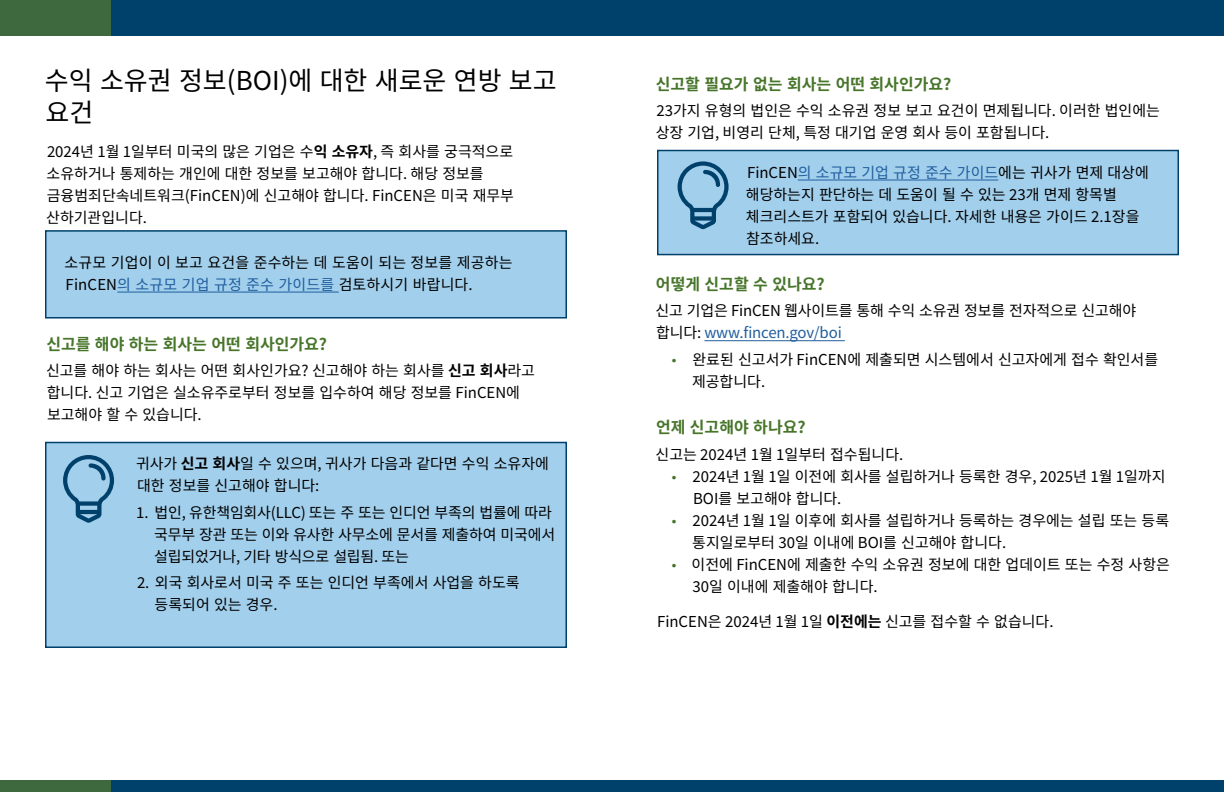
<style>
.page{position:relative;width:1224px;height:792px;background:#fff}
.page>*{position:absolute;margin:0;border:0;box-sizing:border-box;transform-origin:0 0}
.t1{font:26px/32px "Source Han Sans KR";color:#000}
.H2{font:700 16px "Source Han Sans KR";color:#47752a}
.Body_Text{font:15px/22px "Source Han Sans KR";color:#000}
.Call_Out_Box{font:15px/22px "Source Han Sans KR";color:#000}
.s1{font-weight:700}
.s2{color:#215e9e}
.s3{font-family:"Century Gothic";font-size:12px;color:#47752a}
</style>
<div class="page">
<div style="left:45px;top:442px;width:522px;height:206px;background:#a2cfec;border:2px solid #00416b"></div>
<div style="left:45px;top:230px;width:522px;height:89px;background:#a2cfec;border:2px solid #00416b"></div>
<div style="left:657px;top:150px;width:522px;height:105px;background:#a2cfec;border:2px solid #00416b"></div>
<svg style="left:63px;top:455px;width:51px;height:68px"></svg>
<svg style="left:678px;top:161px;width:51px;height:68px"></svg>
<hr style="left:117px;top:292px;width:222px;height:1px;background:#215e9e">
<div style="left:94px;top:780px;width:1130px;height:12px;background:#00416b"></div>
<div style="left:94px;top:0;width:1130px;height:36px;background:#00416b"></div>
<div style="left:0;top:780px;width:110px;height:12px;background:#3e683d"></div>
<div style="left:0;top:0;width:110px;height:36px;background:#3e683d"></div>
<hr style="left:798px;top:180px;width:200px;height:1px;background:#215e9e">
<hr style="left:704px;top:340px;width:141px;height:1px;background:#215e9e">
<h1 class="t1" style="left:45px;top:65px;width:513px">수익 소유권 정보(BOI)에 대한 새로운 연방 보고 요건</h1>
<p class="Body_Text" style="left:46px;top:141px;width:469px">2024년 1월 1일부터 미국의 많은 기업은 수<span class="s1">익 소유자</span>, 즉 회사를 궁극적으로 소유하거나 통제하는 개인에 대한 정보를 보고해야 합니다. 해당 정보를 금융범죄단속네트워크(FinCEN)에 신고해야 합니다. FinCEN은 미국 재무부 산하기관입니다.</p>
<p class="Call_Out_Box" style="left:65px;top:252px;width:449px">소규모 기업이 이 보고 요건을 준수하는 데 도움이 되는 정보를 제공하는<br>FinCEN<span class="s2">의 소규모 기업 규정 준수 가이드를</span> 검토하시기 바랍니다.</p>
<h1 class="H2" style="left:46px;top:335px;width:282px">신고를 해야 하는 회사는 어떤 회사인가요?</h1>
<p class="Body_Text" style="left:46px;top:360px;width:491px">신고를 해야 하는 회사는 어떤 회사인가요? 신고해야 하는 회사를 <span class="s1">신고 회사</span>라고 합니다. 신고 기업은 실소유주로부터 정보를 입수하여 해당 정보를 FinCEN에 보고해야 할 수 있습니다.</p>
<p class="Call_Out_Box" style="left:136px;top:453px;width:414px">귀사가 <span class="s1">신고 회사</span>일 수 있으며, 귀사가 다음과 같다면 수익 소유자에 대한 정보를 신고해야 합니다:</p>
<p class="Body_Text" style="left:154px;top:501px;width:403px;text-indent:-18px">1. 법인, 유한책임회사(LLC) 또는 주 또는 인디언 부족의 법률에 따라 국무부 장관 또는 이와 유사한 사무소에 문서를 제출하여 미국에서 설립되었거나, 기타 방식으로 설립됨. 또는</p>
<p class="Body_Text" style="left:155px;top:572px;width:367px;text-indent:-18px">2. 외국 회사로서 미국 주 또는 인디언 부족에서 사업을 하도록 등록되어 있는 경우.</p>
<h1 class="H2" style="left:656px;top:75px;width:297px">신고할 필요가 없는 회사는 어떤 회사인가요?</h1>
<p class="Body_Text" style="left:656px;top:100px;width:506px">23가지 유형의 법인은 수익 소유권 정보 보고 요건이 면제됩니다. 이러한 법인에는 상장 기업, 비영리 단체, 특정 대기업 운영 회사 등이 포함됩니다.</p>
<p class="Call_Out_Box" style="left:746px;top:162px;width:404px">FinCEN<span class="s2">의 소규모 기업 규정 준수 가이드</span>에는 귀사가 면제 대상에 해당하는지 판단하는 데 도움이 될 수 있는 23개 면제 항목별 체크리스트가 포함되어 있습니다. 자세한 내용은 가이드 2.1장을 참조하세요.</p>
<h1 class="H2" style="left:656px;top:275px;width:170px">어떻게 신고할 수 있나요?</h1>
<p class="Body_Text" style="left:656px;top:300px;width:482px">신고 기업은 FinCEN 웹사이트를 통해 수익 소유권 정보를 전자적으로 신고해야 합니다: <span class="s2">www.fincen.gov/boi</span></p>
<p class="Body_Text" style="left:692px;top:349px;width:468px;text-indent:-21px"><span class="s3">•</span> 완료된 신고서가 FinCEN에 제출되면 시스템에서 신고자에게 접수 확인서를 제공합니다.</p>
<h1 class="H2" style="left:656px;top:418px;width:151px">언제 신고해야 하나요?</h1>
<p class="Body_Text" style="left:656px;top:443px;width:249px">신고는 2024년 1월 1일부터 접수됩니다.</p>
<p class="Body_Text" style="left:693px;top:465px;width:474px;text-indent:-22px"><span class="s3">•</span> 2024년 1월 1일 이전에 회사를 설립하거나 등록한 경우, 2025년 1월 1일까지<br>BOI를 보고해야 합니다.</p>
<p class="Body_Text" style="left:692px;top:509px;width:478px;text-indent:-22px"><span class="s3">•</span> 2024년 1월 1일 이후에 회사를 설립하거나 등록하는 경우에는 설립 또는 등록 통지일로부터 30일 이내에 BOI를 신고해야 합니다.</p>
<p class="Body_Text" style="left:692px;top:553px;width:479px;text-indent:-22px"><span class="s3">•</span> 이전에 FinCEN에 제출한 수익 소유권 정보에 대한 업데이트 또는 수정 사항은<br>30일 이내에 제출해야 합니다.</p>
<p class="Body_Text" style="left:657px;top:611px;width:398px">FinCEN은 2024년 1월 1일 <span class="s1">이전에는</span> 신고를 접수할 수 없습니다.</p>
</div>
